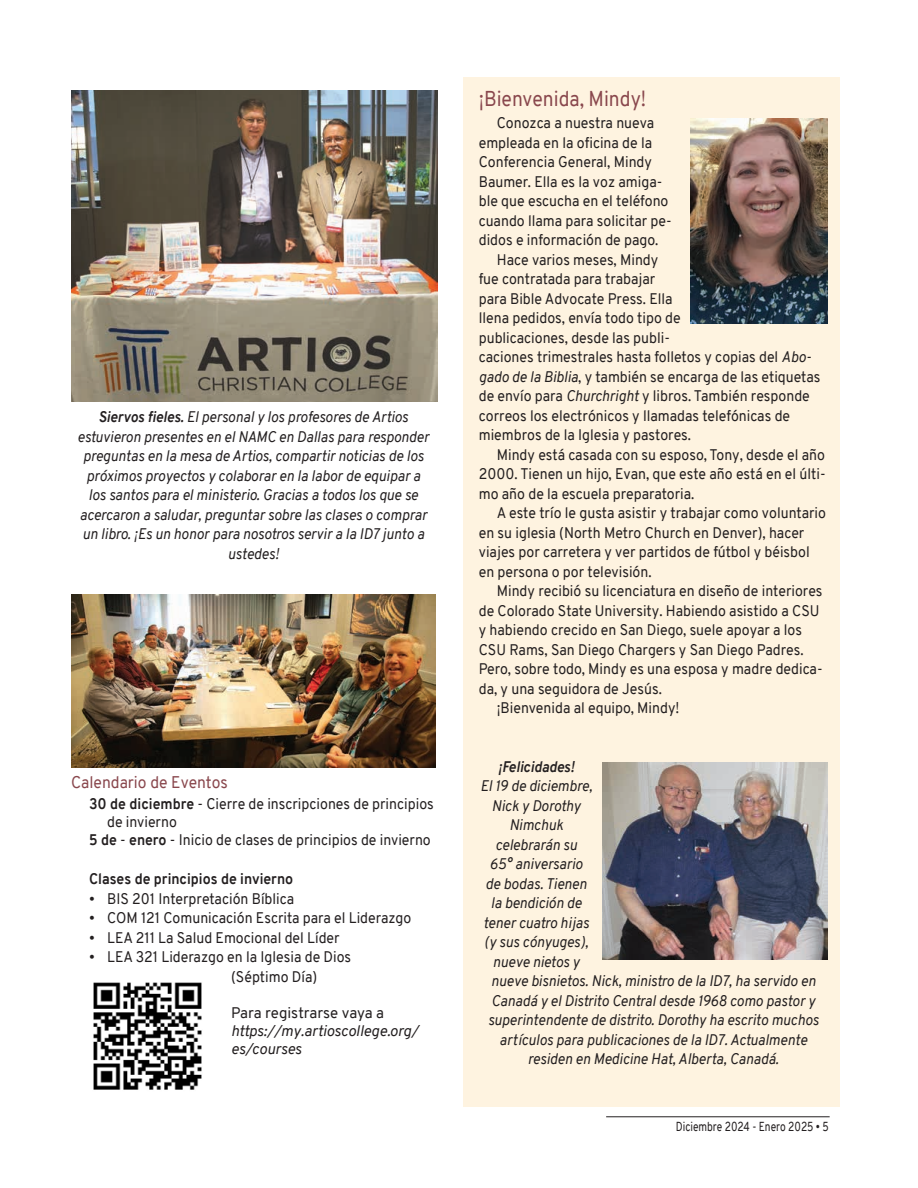
<style>
.page{position:relative;width:918px;height:1188px;background:#fff}
.page>*{position:absolute;margin:0;border:0;box-sizing:border-box;transform-origin:0 0}
.District_News_Title-CR{font:21px "Overpass";color:#89474d;scale:.92 1}
.Calendar_Events_Title-CR{font:16.5px "Overpass";color:#89474d;scale:.95 1}
.News-CR{font:15px/19.5px "Overpass";color:#231f20;scale:.94 1}
.Caption-CR{font:italic 15px/19.5px "Overpass";color:#231f20;text-align:center;scale:.94 1}
.Calendar_Events-CR{font:15px/18px "Overpass";color:#231f20;scale:.94 1}
.Caption-CR-2{font:italic 15px/18px "Overpass";color:#231f20}
.News-CR-2{font:700 15px "Overpass";color:#231f20;scale:.94 1}
.Caption-CR-3{font:italic 700 15px "Overpass";color:#231f20;scale:.94 1}
.t1{font:12.75px "Overpass";color:#231f20;scale:.8 1}
.s1{font-weight:700}
.s2{font-style:normal}
.s3{font-style:italic}
</style>
<div class="page">
<hr style="left:606px;top:1116px;width:224px;height:1px;background:#231f20">
<div style="left:464px;top:77px;width:376px;height:1030px;background:#fef3e0"></div>
<img style="left:690px;top:118px;width:138px;height:205px">
<img style="left:603px;top:762px;width:225px;height:198px">
<img style="left:71px;top:90px;width:366px;height:311px">
<img style="left:71px;top:594px;width:365px;height:173px">
<img style="left:93px;top:982px;width:109px;height:108px">
<p class="Caption-CR" style="left:78px;top:407px;width:376px"><span class="s1">Siervos fieles.</span> El personal y los profesores de Artios estuvieron presentes en el NAMC en Dallas para responder preguntas en la mesa de Artios, compartir noticias de los próximos proyectos y colaborar en la labor de equipar a los santos para el ministerio. Gracias a todos los que se acercaron a saludar, preguntar sobre las clases o comprar un libro. ¡Es un honor para nosotros servir a la ID7 junto a ustedes!</p>
<p class="Calendar_Events_Title-CR" style="left:71px;top:771px;width:166px">Calendario de Eventos</p>
<p class="Calendar_Events-CR" style="left:107px;top:795px;width:349px;text-indent:-18px"><span class="s1">30 de diciembre</span> - Cierre de inscripciones de principios de invierno</p>
<p class="Calendar_Events-CR" style="left:89px;top:831px;width:365px"><span class="s1">5 de</span> - <span class="s1">enero</span> - Inicio de clases de principios de invierno</p>
<p class="News-CR-2" style="left:89px;top:868px;width:219px">Clases de principios de invierno</p>
<p class="News-CR" style="left:89px;top:889px;width:220px">• BIS 201 Interpretación Bíblica</p>
<p class="News-CR" style="left:89px;top:908px;width:344px">• COM 121 Comunicación Escrita para el Liderazgo</p>
<p class="News-CR" style="left:89px;top:928px;width:268px">• LEA 211 La Salud Emocional del Líder</p>
<p class="News-CR" style="left:231px;top:947px;width:129px;text-indent:-142px">• LEA 321 Liderazgo en la Iglesia de Dios (Séptimo Día)</p>
<p class="Caption-CR-2" style="left:231px;top:1004px;width:189px"><span class="s2">Para registrarse vaya a </span>https://my.artioscollege.org/ es/courses</p>
<p class="District_News_Title-CR" style="left:479px;top:83px;width:184px">¡Bienvenida, Mindy!</p>
<p class="News-CR" style="left:479px;top:113px;width:207px;text-indent:18px">Conozca a nuestra nueva empleada en la oficina de la<br>Conferencia General, Mindy<br>Baumer. Ella es la voz amiga&shy;ble que escucha en el teléfono cuando llama para solicitar pe&shy;didos e información de pago.</p>
<p class="News-CR" style="left:479px;top:250px;width:365px;text-indent:18px">Hace varios meses, Mindy<br>fue contratada para trabajar<br>para Bible Advocate Press. Ella<br>llena pedidos, envía todo tipo de<br>publicaciones, desde las publi-<br>caciones trimestrales hasta folletos y copias del <span class="s3">Abo&shy;gado de la Biblia</span>, y también se encarga de las etiquetas de envío para <span class="s3">Churchright</span> y libros. También responde correos los electrónicos y llamadas telefónicas de miembros de la Iglesia y pastores.</p>
<p class="News-CR" style="left:479px;top:445px;width:370px;text-align:justify;text-indent:18px">Mindy está casada con su esposo, Tony, desde el año 2000. Tienen un hijo, Evan, que este año está en el últi&shy;mo año de la escuela preparatoria.</p>
<p class="News-CR" style="left:479px;top:503px;width:371px;text-indent:18px">A este trío le gusta asistir y trabajar como voluntario en su iglesia (North Metro Church en Denver), hacer viajes por carretera y ver partidos de fútbol y béisbol en persona o por televisión.</p>
<p class="News-CR" style="left:479px;top:581px;width:367px;text-indent:18px">Mindy recibió su licenciatura en diseño de interiores de Colorado State University. Habiendo asistido a CSU y habiendo crecido en San Diego, suele apoyar a los CSU Rams, San Diego Chargers y San Diego Padres.<br>Pero, sobre todo, Mindy es una esposa y madre dedica&shy;da, y una seguidora de Jesús.</p>
<p class="News-CR" style="left:497px;top:698px;width:196px">¡Bienvenida al equipo, Mindy!</p>
<p class="Caption-CR-3" style="left:498px;top:756px;width:82px">¡Felicidades!</p>
<p class="Caption-CR" style="left:480px;top:776px;width:120px">El 19 de diciembre,</p>
<p class="Caption-CR" style="left:492px;top:796px;width:96px">Nick y Dorothy</p>
<p class="Caption-CR" style="left:509px;top:815px;width:59px">Nimchuk</p>
<p class="Caption-CR" style="left:495px;top:835px;width:89px">celebrarán su</p>
<p class="Caption-CR" style="left:490px;top:854px;width:100px">65° aniversario</p>
<p class="Caption-CR" style="left:486px;top:874px;width:109px">de bodas. Tienen</p>
<p class="Caption-CR" style="left:491px;top:893px;width:98px">la bendición de</p>
<p class="Caption-CR" style="left:483px;top:913px;width:114px">tener cuatro hijas</p>
<p class="Caption-CR" style="left:484px;top:932px;width:112px">(y sus cónyuges),</p>
<p class="Caption-CR" style="left:493px;top:952px;width:94px">nueve nietos y</p>
<p class="Caption-CR" style="left:491px;top:971px;width:347px">nueve bisnietos. Nick, ministro de la ID7, ha servido en</p>
<p class="Caption-CR" style="left:491px;top:991px;width:346px">Canadá y el Distrito Central desde 1968 como pastor y</p>
<p class="Caption-CR" style="left:488px;top:1010px;width:353px">superintendente de distrito. Dorothy ha escrito muchos</p>
<p class="Caption-CR" style="left:500px;top:1030px;width:329px">artículos para publicaciones de la ID7. Actualmente</p>
<p class="Caption-CR" style="left:528px;top:1049px;width:268px">residen en Medicine Hat, Alberta, Canadá.</p>
<p class="t1" style="left:676px;top:1117px;width:193px">Diciembre 2024 - Enero 2025 • 5</p>
</div>
